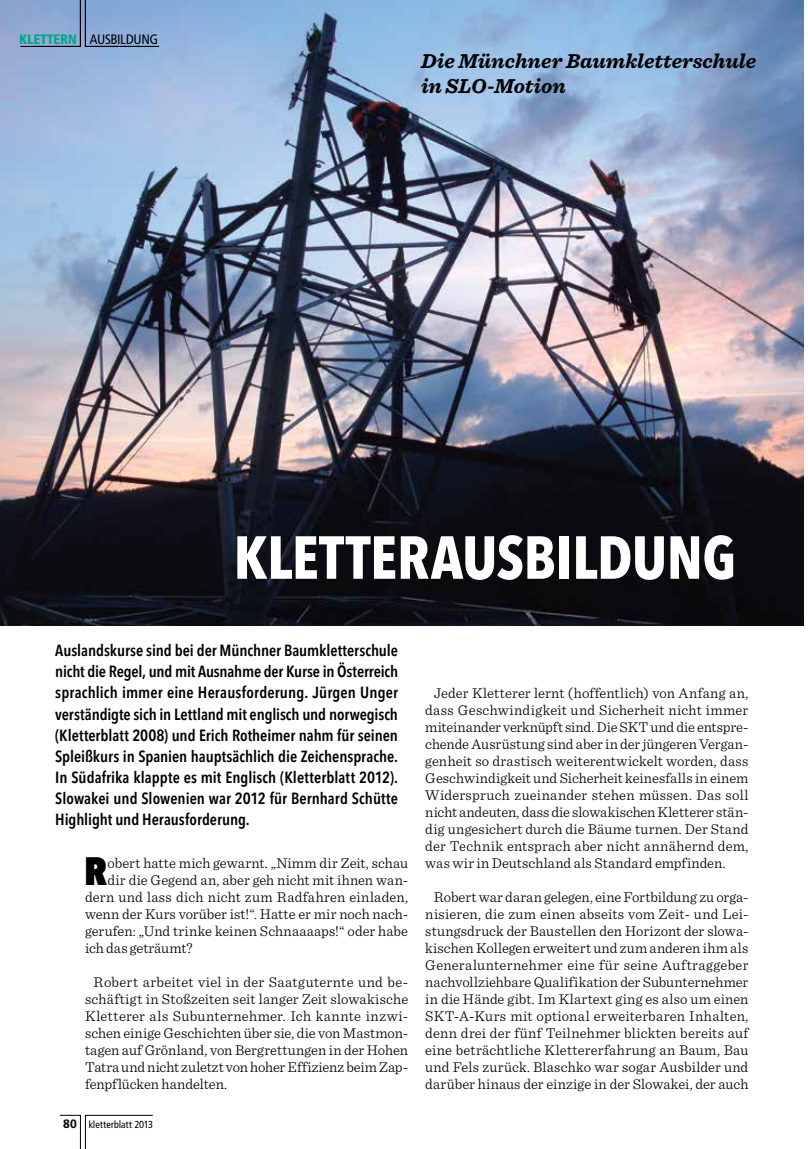
<style>
.page{position:relative;width:808px;height:1149px;background:#fff}
.page>*{position:absolute;margin:0;border:0;box-sizing:border-box;transform-origin:0 0}
.t1{font:700 condensed 60px "Avenir Next LT";letter-spacing:-.005em;color:#fff}
.t2{font:800 condensed 39.3px "Avenir Next LT";color:#000}
.t3{font:italic 700 21px/25.2px "Sentinel";color:#000}
.t4{font:600 condensed 16.05px/21px "Avenir Next LT";color:#000;text-align:justify}
.t5{font:300 14.85px/17px "Sentinel";letter-spacing:.005em;color:#000;text-align:justify}
.t6{font:13.5px "Frutiger Condensed BQ";letter-spacing:.015em;color:#000}
.t7{font:10.05px "Frutiger Condensed BQ";letter-spacing:.02em;color:#000}
.s1{font-weight:900;color:#00a886}
.s2{font-family:"Frutiger BQ";font-weight:700;font-size:12px}
</style>
<div class="page">
<img style="left:0;top:0;width:804px;height:625px">
<svg style="left:59px;top:1114px;width:94px;height:34px"></svg>
<svg style="left:20px;top:0;width:140px;height:47px;background:#86a3ce"></svg>
<p class="t6" style="left:20px;top:30px;width:140px"><span class="s1">KLETTERN</span> Ausbildung</p>
<h3 class="t3" style="left:421px;top:47px;width:337px">Die Münchner Baumkletterschule in SLO-Motion</h3>
<h1 class="t1" style="left:234px;top:520px;width:504px">KLETTERAUSBILDUNG</h1>
<p class="t4" style="left:55px;top:640px;width:344px">Auslandskurse sind bei der Münchner Baumkletterschule nicht die Regel, und mit Ausnahme der Kurse in Österreich sprachlich immer eine Herausforderung. Jürgen Unger verständigte sich in Lettland mit englisch und norwegisch (Kletterblatt 2008) und Erich Rotheimer nahm für seinen Spleißkurs in Spanien hauptsächlich die Zeichensprache.<br>In Südafrika klappte es mit Englisch (Kletterblatt 2012).<br>Slowakei und Slowenien war 2012 für Bernhard Schütte Highlight und Herausforderung.</p>
<h2 class="t2" style="left:84px;top:846px;width:24px">R</h2>
<p class="t5" style="left:107px;top:853px;width:302px">obert hatte mich gewarnt. „Nimm dir Zeit, schau</p>
<p class="t5" style="left:107px;top:870px;width:302px">dir die Gegend an, aber geh nicht mit ihnen wan-</p>
<p class="t5" style="left:85px;top:887px;width:325px">dern und lass dich nicht zum Radfahren einladen,</p>
<p class="t5" style="left:85px;top:904px;width:325px">wenn der Kurs vorüber ist!“. Hatte er mir noch nach-</p>
<p class="t5" style="left:85px;top:921px;width:325px">gerufen: „Und trinke keinen Schnaaaaps!“ oder habe</p>
<p class="t5" style="left:85px;top:938px;width:109px">ich das geträumt?</p>
<p class="t5" style="left:85px;top:972px;width:325px;text-indent:9px">Robert arbeitet viel in der Saatguternte und be&shy;schäftigt in Stoßzeiten seit langer Zeit slowakische Kletterer als Subunternehmer. Ich kannte inzwi&shy;schen einige Geschichten über sie, die von Mastmon&shy;tagen auf Grönland, von Bergrettungen in der Hohen Tatra und nicht zuletzt von hoher Effizienz beim Zap&shy;fenpflücken handelten.</p>
<p class="t7" style="left:63px;top:1117px;width:91px"><span class="s2">80</span> kletterblatt 2013</p>
<p class="t5" style="left:425px;top:683px;width:325px;text-indent:9px">Jeder Kletterer lernt (hoffentlich) von Anfang an, dass Geschwindigkeit und Sicherheit nicht immer miteinander verknüpft sind. Die SKT und die entspre&shy;chende Ausrüstung sind aber in der jüngeren Vergan&shy;genheit so drastisch weiterentwickelt worden, dass Geschwindigkeit und Sicherheit keinesfalls in einem Widerspruch zueinander stehen müssen. Das soll nicht andeuten, dass die slowakischen Kletterer stän&shy;dig ungesichert durch die Bäume turnen. Der Stand der Technik entsprach aber nicht annähernd dem, was wir in Deutschland als Standard empfinden.</p>
<p class="t5" style="left:425px;top:887px;width:325px;text-align:center">Robert war daran gelegen, eine Fortbildung zu orga&shy;nisieren, die zum einen abseits vom Zeit- und Lei&shy;stungsdruck der Baustellen den Horizont der slowa&shy;kischen Kollegen erweitert und zum anderen ihm als Generalunternehmer eine für seine Auftraggeber nachvollziehbare Qualifikation der Subunternehmer in die Hände gibt. Im Klartext ging es also um einen SKT-A-Kurs mit optional erweiterbaren Inhalten, denn drei der fünf Teilnehmer blickten bereits auf eine beträchtliche Klettererfahrung an Baum, Bau und Fels zurück. Blaschko war sogar Ausbilder und darüber hinaus der einzige in der Slowakei, der auch</p>
</div>
